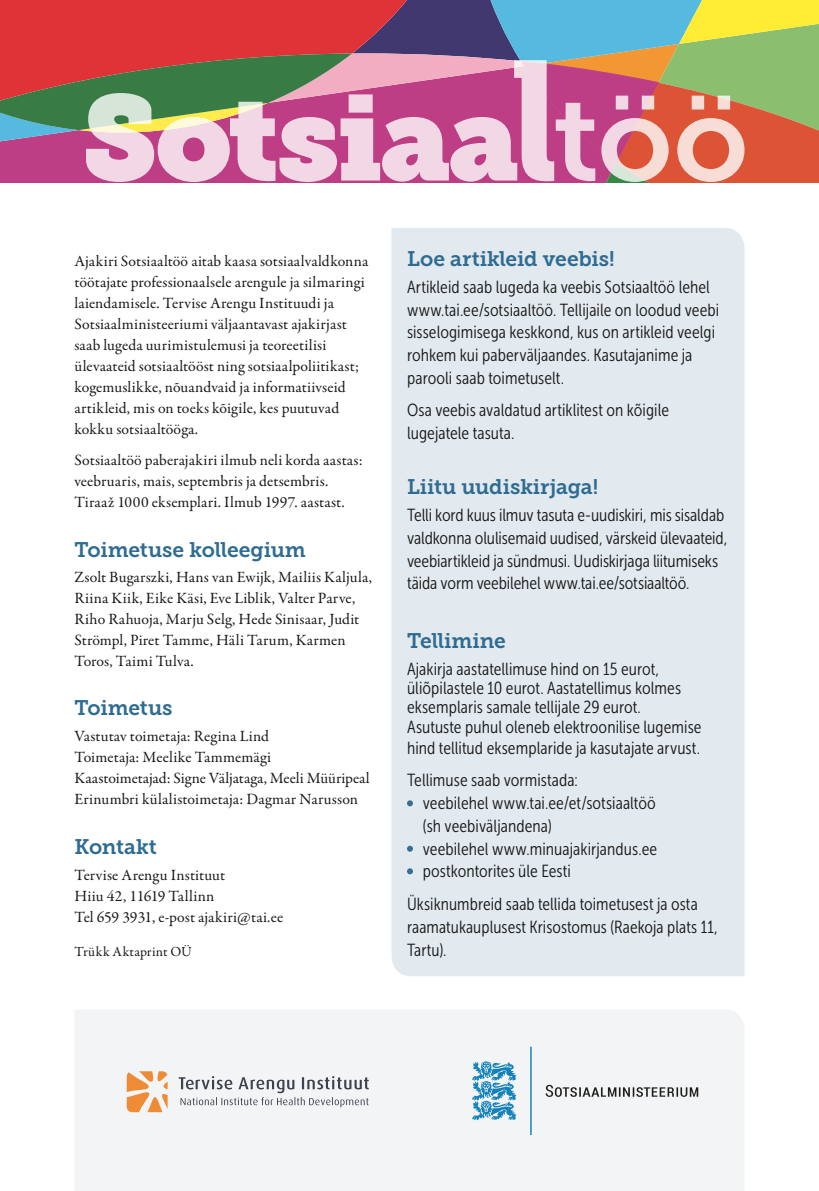
<style>
.page{position:relative;width:819px;height:1191px;background:#fff}
.page>*{position:absolute;margin:0;border:0;box-sizing:border-box;transform-origin:0 0}
.t1{font:21px "Museo Slab 700";letter-spacing:-.005em;color:#2f6c91}
.t2{font:17.5px/22.8px "Museo Sans Cond 300";letter-spacing:.005em;color:#181817}
.t3{font:15.75px/21px "Garamond Premr Pro";letter-spacing:.01em;color:#181817}
.t4{font:14px "Garamond Premr Pro";letter-spacing:.015em;color:#181817}
</style>
<div class="page">
<div style="left:391px;top:228px;width:353px;height:748px;background:#e2e9ef"></div>
<div style="left:75px;top:1010px;width:669px;height:181px;background:#f3f4f5"></div>
<svg style="left:472px;top:1046px;width:59px;height:89px"></svg>
<svg style="left:545px;top:1084px;width:153px;height:13px"></svg>
<svg style="left:0;top:0;width:819px;height:182px;background:#a86e65"></svg>
<svg style="left:86px;top:60px;width:658px;height:122px;background:#c9939d"></svg>
<svg style="left:179px;top:1076px;width:190px;height:31px"></svg>
<svg style="left:127px;top:1071px;width:41px;height:41px"></svg>
<svg style="left:407px;top:868px;width:6px;height:6px"></svg>
<svg style="left:407px;top:800px;width:6px;height:6px"></svg>
<svg style="left:407px;top:845px;width:6px;height:6px"></svg>
<p class="t3" style="left:74px;top:250px;width:295px">Ajakiri Sotsiaaltöö aitab kaasa sotsiaalvaldkonna töötajate professionaalsele arengule ja silmaringi laiendamisele. Tervise Arengu Instituudi ja Sotsiaalministeeriumi väljaantavast ajakirjast saab lugeda uurimistulemusi ja teoreetilisi ülevaateid sotsiaaltööst ning sotsiaalpoliitikast; kogemuslikke, nõuandvaid ja informatiivseid artikleid, mis on toeks kõigile, kes puutuvad kokku sotsiaaltööga.</p>
<p class="t3" style="left:74px;top:449px;width:289px">Sotsiaaltöö paberajakiri ilmub neli korda aastas: veebruaris, mais, septembris ja detsembris.<br>Tiraaž 1000 eksemplari. Ilmub 1997. aastast.</p>
<p class="t1" style="left:74px;top:537px;width:233px">Toimetuse kolleegium</p>
<p class="t3" style="left:74px;top:567px;width:299px">Zsolt Bugarszki, Hans van Ewijk, Mailiis Kaljula, Riina Kiik, Eike Käsi, Eve Liblik, Valter Parve, Riho Rahuoja, Marju Selg, Hede Sinisaar, Judit Strömpl, Piret Tamme, Häli Tarum, Karmen Toros, Taimi Tulva.</p>
<p class="t1" style="left:74px;top:696px;width:100px">Toimetus</p>
<p class="t3" style="left:74px;top:725px;width:297px">Vastutav toimetaja: Regina Lind<br>Toimetaja: Meelike Tammemägi Kaastoimetajad: Signe Väljataga, Meeli Müüripeal Erinumbri külalistoimetaja: Dagmar Narusson</p>
<p class="t1" style="left:74px;top:835px;width:84px">Kontakt</p>
<p class="t3" style="left:74px;top:864px;width:210px">Tervise Arengu Instituut<br>Hiiu 42, 11619 Tallinn<br>Tel 659 3931, e-post ajakiri@tai.ee</p>
<p class="t4" style="left:74px;top:943px;width:119px">Trükk Aktaprint OÜ</p>
<p class="t1" style="left:407px;top:246px;width:209px">Loe artikleid veebis!</p>
<p class="t2" style="left:407px;top:275px;width:314px">Artikleid saab lugeda ka veebis Sotsiaaltöö lehel www.tai.ee/sotsiaaltöö. Tellijaile on loodud veebi sisselogimisega keskkond, kus on artikleid veelgi rohkem kui paberväljaandes. Kasutajanime ja parooli saab toimetuselt.</p>
<p class="t2" style="left:407px;top:399px;width:263px">Osa veebis avaldatud artiklitest on kõigile lugejatele tasuta.</p>
<p class="t1" style="left:407px;top:475px;width:193px">Liitu uudiskirjaga!</p>
<p class="t2" style="left:407px;top:504px;width:322px">Telli kord kuus ilmuv tasuta e-uudiskiri, mis sisaldab valdkonna olulisemaid uudised, värskeid ülevaateid, veebiartikleid ja sündmusi. Uudiskirjaga liitumiseks täida vorm veebilehel www.tai.ee/sotsiaaltöö.</p>
<p class="t1" style="left:407px;top:628px;width:100px">Tellimine</p>
<p class="t2" style="left:407px;top:659px;width:296px;line-height:19.2px">Ajakirja aastatellimuse hind on 15 eurot, üliõpilastele 10 eurot. Aastatellimus kolmes eksemplaris samale tellijale 29 eurot.<br>Asutuste puhul oleneb elektroonilise lugemise</p>
<p class="t2" style="left:407px;top:731px;width:294px;line-height:32.7px">hind tellitud eksemplaride ja kasutajate arvust.<br>Tellimuse saab vormistada:</p>
<p class="t2" style="left:423px;top:791px;width:236px">veebilehel www.tai.ee/et/sotsiaaltöö (sh veebiväljandena)<br>veebilehel www.minuajakirjandus.ee postkontorites üle Eesti</p>
<p class="t2" style="left:407px;top:892px;width:312px">Üksiknumbreid saab tellida toimetusest ja osta raamatukauplusest Krisostomus (Raekoja plats 11,<br>Tartu).</p>
</div>
